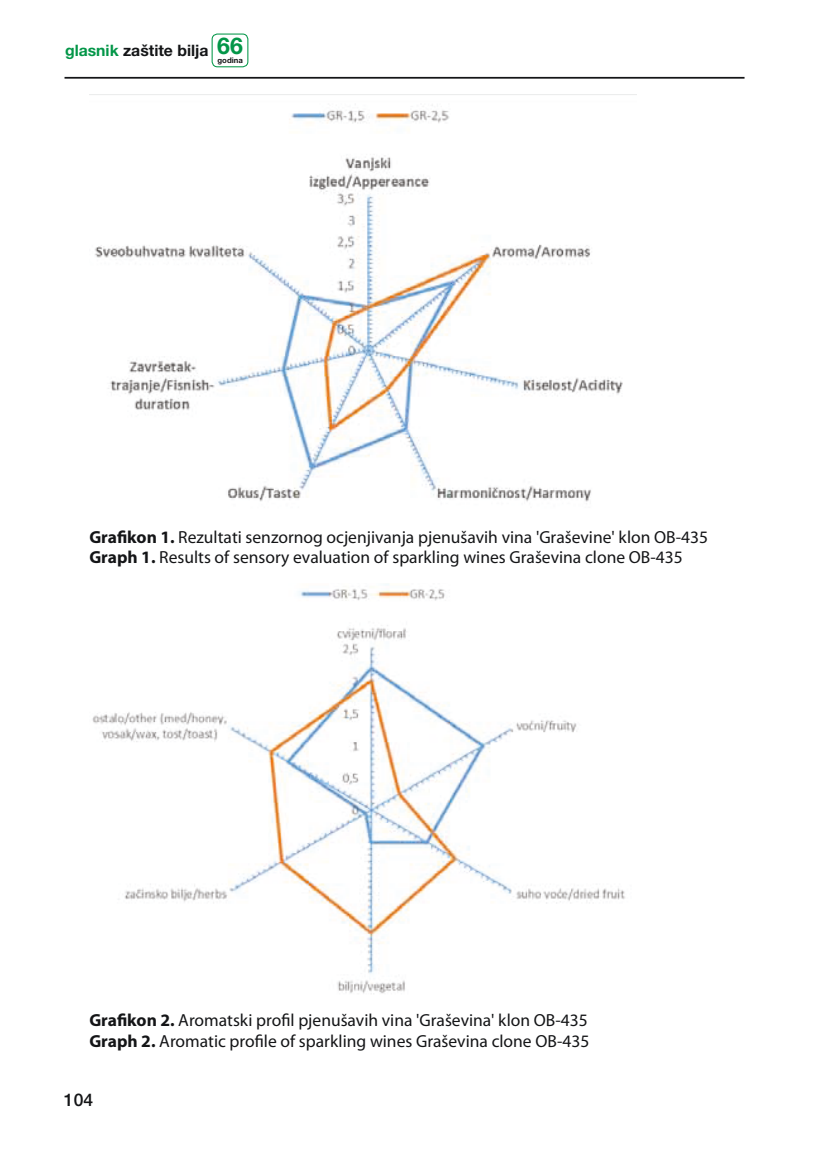
<style>
.page{position:relative;width:819px;height:1166px;background:#fff}
.page>*{position:absolute;margin:0;border:0;box-sizing:border-box;transform-origin:0 0}
.t1{font:17.5px/20.1px "Myriad Pro";color:#141517}
.t2{font:500 17.5px "Helvetica Neue LT Pro";color:#141517}
.t3{font:700 15.75px "Helvetica Neue LT Pro";color:#141517}
.t4{font:700 7.7px "Helvetica Neue LT Pro";color:#141517}
.s1{color:#039648}
.s2{font-size:23.1px;color:#039648}
.s3{font-weight:700}
</style>
<div class="page">
<hr style="left:64px;top:77px;width:680px;height:2px;background:#141517">
<div style="left:211px;top:34px;width:37px;height:33px;border:1px solid #039648;border-radius:5px"></div>
<img style="left:89px;top:94px;width:547px;height:408px">
<img style="left:92px;top:584px;width:533px;height:410px">
<p class="t3" style="left:65px;top:44px;width:179px"><span class="s1">glasnik</span> zaštite bilja <span class="s2">66</span></p>
<p class="t4" style="left:217px;top:58px;width:27px">godina</p>
<p class="t1" style="left:89px;top:528px;width:620px"><span class="s3">Grafikon 1.</span> Rezultati senzornog ocjenjivanja pjenušavih vina 'Graševine' klon OB-435<br><span class="s3">Graph 1.</span> Results of sensory evaluation of sparkling wines Graševina clone OB-435</p>
<p class="t1" style="left:89px;top:1011px;width:501px"><span class="s3">Grafikon 2.</span> Aromatski profil pjenušavih vina 'Graševina' klon OB-435<br><span class="s3">Graph 2.</span> Aromatic profile of sparkling wines Graševina clone OB-435</p>
<p class="t2" style="left:64px;top:1090px;width:31px">104</p>
</div>
